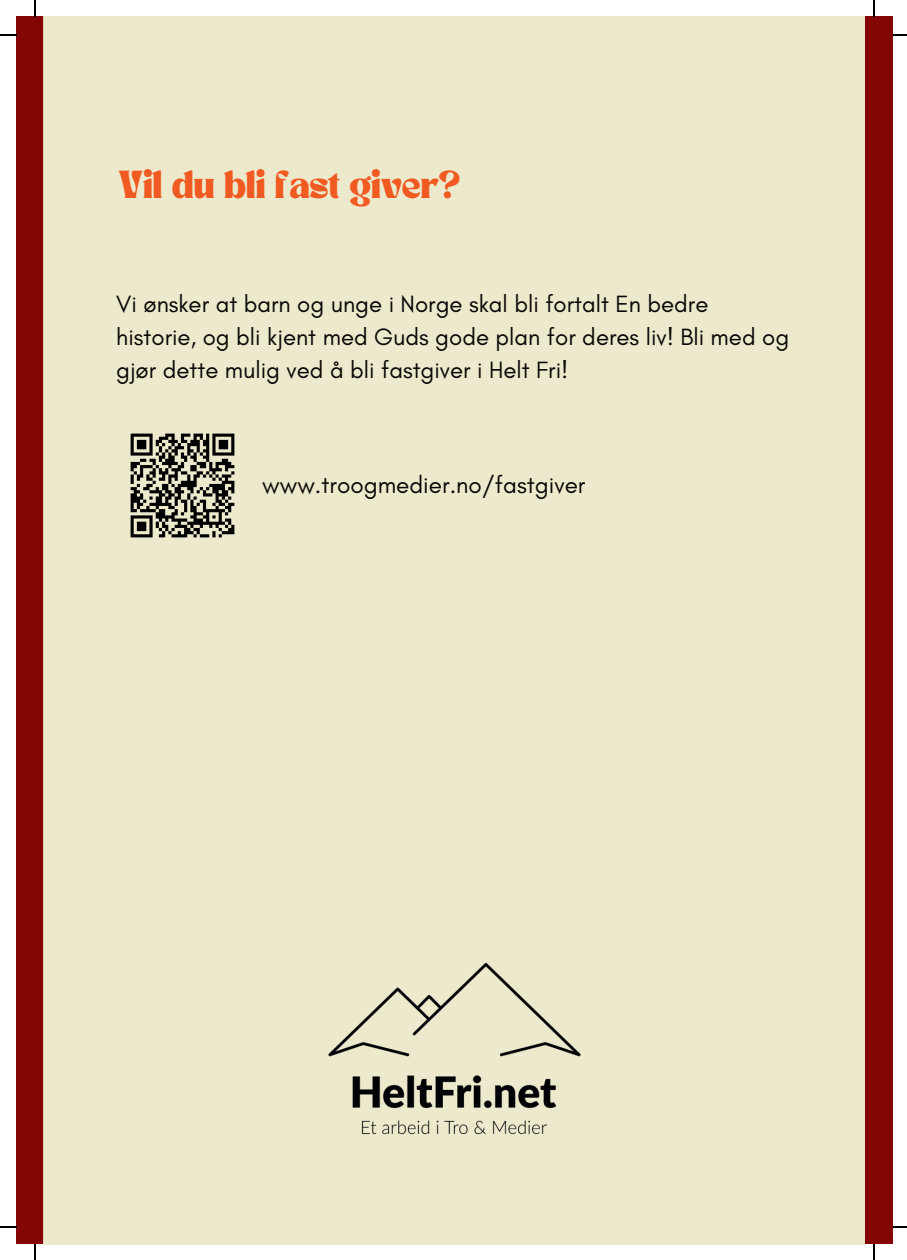
<style>
.page{position:relative;width:907px;height:1260px;background:#fff}
.page>*{position:absolute;margin:0;border:0;box-sizing:border-box;transform-origin:0 0}
.t1{font:27.2px "TANNIMBUS";color:#f15a21}
.t2{font:24.2px "Glacial Indifference";color:#080704}
.t3{font:24px/33px "Glacial Indifference";color:#080704}
</style>
<div class="page">
<div style="left:17px;top:17px;width:876px;height:1227px;background:#830604"></div>
<div style="left:43px;top:16px;width:822px;height:1228px;background:#ede9cd"></div>
<img style="left:118px;top:422px;width:128px;height:127px">
<img style="left:287px;top:954px;width:334px;height:188px">
<svg style="left:35px;top:0;width:1px;height:16px"></svg>
<svg style="left:0;top:34px;width:17px;height:2px"></svg>
<svg style="left:873px;top:0;width:2px;height:16px"></svg>
<svg style="left:893px;top:34px;width:14px;height:2px"></svg>
<svg style="left:35px;top:1244px;width:1px;height:15px"></svg>
<svg style="left:0;top:1225px;width:17px;height:2px"></svg>
<svg style="left:873px;top:1244px;width:2px;height:15px"></svg>
<svg style="left:893px;top:1226px;width:14px;height:1px"></svg>
<p class="t1" style="left:118px;top:173px;width:343px">Vil du bli fast giver?</p>
<p class="t3" style="left:116px;top:288px;width:674px">Vi ønsker at barn og unge i Norge skal bli fortalt En bedre historie, og bli kjent med Guds gode plan for deres liv! Bli med og gjør dette mulig ved å bli fastgiver i Helt Fri!</p>
<p class="t2" style="left:262px;top:471px;width:325px">www.troogmedier.no/fastgiver</p>
</div>
